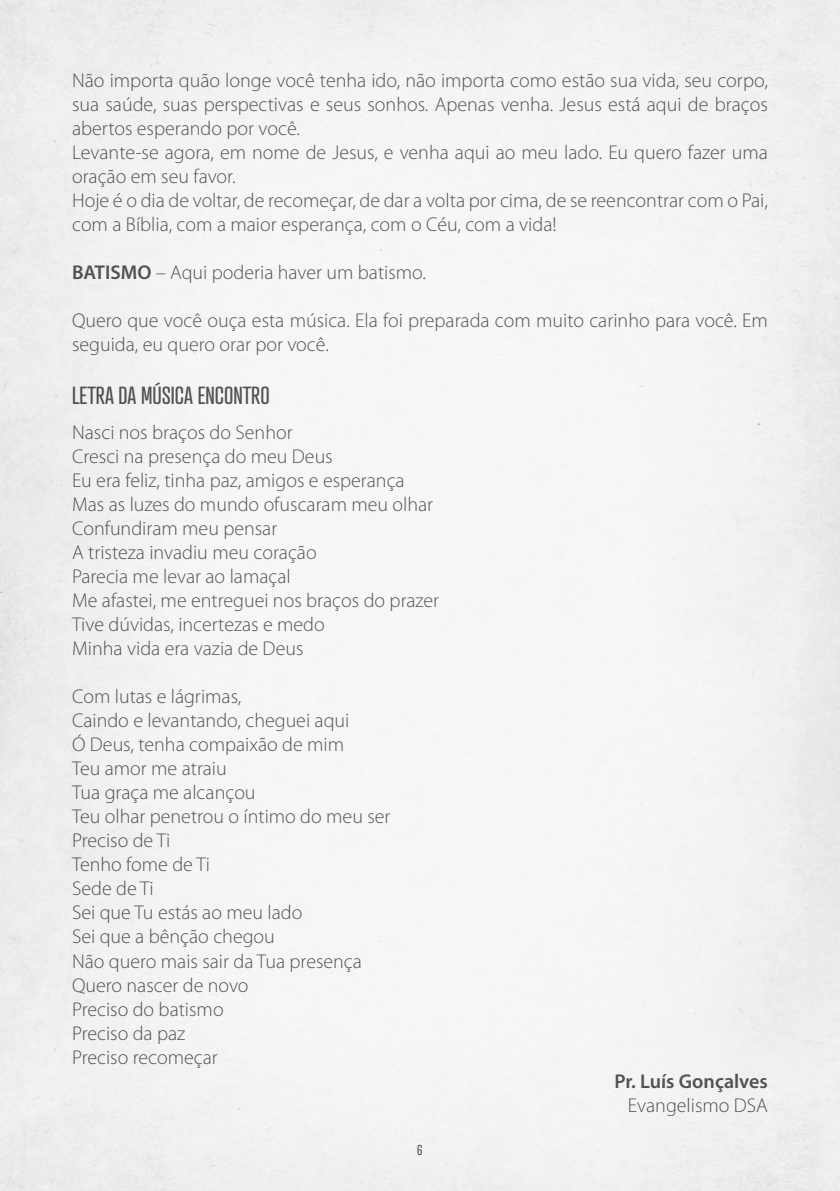
<style>
.page{position:relative;width:840px;height:1191px;background:#fff}
.page>*{position:absolute;margin:0;border:0;box-sizing:border-box;transform-origin:0 0}
.t1{font:24px "Atrament";color:#575756}
.t2{font:300 20px/24px "Myriad Pro";color:#575756}
.t3{font:600 20px "Myriad Pro";color:#575756}
.t4{font:14px "Atrament";color:#575756}
.s1{font-weight:600}
</style>
<div class="page">
<p class="t2" style="left:72px;top:69px;width:697px">Não importa quão longe você tenha ido, não importa como estão sua vida, seu corpo, sua saúde, suas perspectivas e seus sonhos. Apenas venha. Jesus está aqui de braços abertos esperando por você.<br>Levante-se agora, em nome de Jesus, e venha aqui ao meu lado. Eu quero fazer uma oração em seu favor.<br>Hoje é o dia de voltar, de recomeçar, de dar a volta por cima, de se reencontrar com o Pai, com a Bíblia, com a maior esperança, com o Céu, com a vida!</p>
<p class="t2" style="left:72px;top:261px;width:355px"><span class="s1">BATISMO</span> – Aqui poderia haver um batismo.</p>
<p class="t2" style="left:72px;top:309px;width:697px">Quero que você ouça esta música. Ela foi preparada com muito carinho para você. Em seguida, eu quero orar por você.</p>
<p class="t1" style="left:72px;top:381px;width:199px">LETRA DA MÚSICA ENCONTRO</p>
<p class="t2" style="left:72px;top:421px;width:368px">Nasci nos braços do Senhor<br>Cresci na presença do meu Deus<br>Eu era feliz, tinha paz, amigos e esperança<br>Mas as luzes do mundo ofuscaram meu olhar<br>Confundiram meu pensar<br>A tristeza invadiu meu coração<br>Parecia me levar ao lamaçal<br>Me afastei, me entreguei nos braços do prazer<br>Tive dúvidas, incertezas e medo<br>Minha vida era vazia de Deus</p>
<p class="t2" style="left:72px;top:685px;width:320px">Com lutas e lágrimas,<br>Caindo e levantando, cheguei aqui<br>Ó Deus, tenha compaixão de mim<br>Teu amor me atraiu<br>Tua graça me alcançou<br>Teu olhar penetrou o íntimo do meu ser<br>Preciso de Ti<br>Tenho fome de Ti<br>Sede de Ti<br>Sei que Tu estás ao meu lado<br>Sei que a bênção chegou<br>Não quero mais sair da Tua presença<br>Quero nascer de novo<br>Preciso do batismo<br>Preciso da paz<br>Preciso recomeçar</p>
<p class="t3" style="left:614px;top:1068px;width:155px">Pr. Luís Gonçalves</p>
<p class="t2" style="left:627px;top:1093px;width:141px">Evangelismo DSA</p>
<p class="t4" style="left:417px;top:1141px;width:7px">6</p>
</div>
